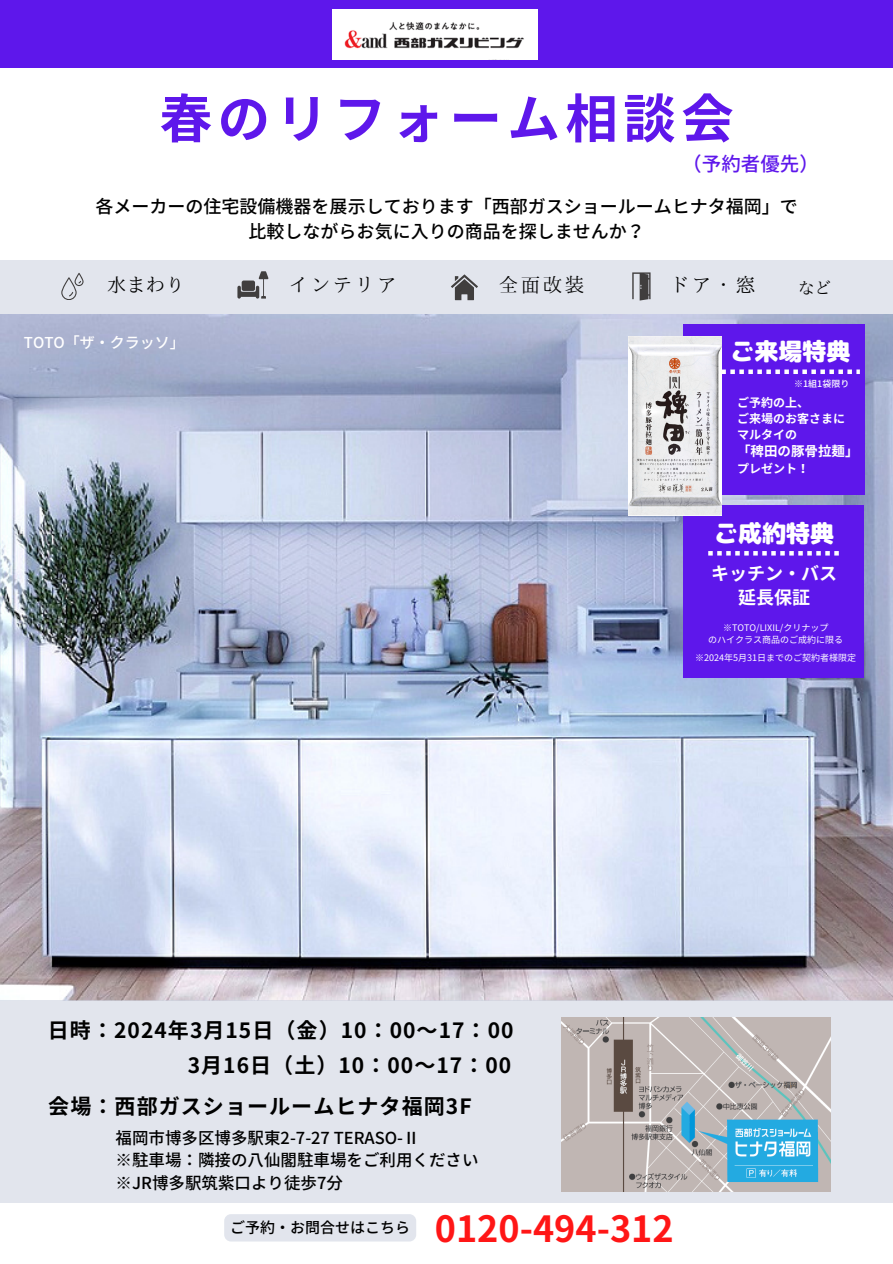
<style>
.page{position:relative;width:893px;height:1264px;background:#fff}
.page>*{position:absolute;margin:0;border:0;box-sizing:border-box;transform-origin:0 0}
.t1{font:700 52.65px "Noto Sans JP";letter-spacing:.1em;color:#5e17eb}
.t2{font:700 36px "Noto Sans JP";color:#ff1616}
.t3{font:24px "rounded mplus 1 p black";color:#fff}
.t4{font:700 21px/34.8px "Noto Sans JP";letter-spacing:.05em;color:#000;text-align:right}
.t5{font:19.5px "IP Aex Mincho";letter-spacing:.13em;color:#000}
.t6{font:500 19.5px "Noto Sans JP";color:#5e17eb}
.t7{font:500 18px "Noto Sans JP";color:#000}
.t8{font:700 18px "Noto Sans JP";color:#fff}
.t9{font:500 16.5px "Noto Sans JP";color:#000}
.t10{font:16.5px "IP Aex Mincho";color:#000}
.t11{font:500 15px "Noto Sans JP";color:#fff}
.t12{font:500 15px "Noto Sans JP";color:#000}
.t13{font:700 13.5px "Noto Sans JP";color:#fff}
.t14{font:700 12px "Noto Sans JP";color:#fff}
.t15{font:9px "Noto Sans JP";color:#fff}
.t16{font:500 9px "Noto Sans JP";color:#fff}
</style>
<div class="page">
<img style="left:0;top:314px;width:892px;height:686px">
<div style="left:682px;top:324px;width:182px;height:171px;background:#5e17eb"></div>
<div style="left:0;top:260px;width:892px;height:54px;background:#e2e5ed"></div>
<div style="left:0;top:0;width:892px;height:68px;background:#5e17eb"></div>
<svg style="left:61px;top:273px;width:23px;height:27px"></svg>
<svg style="left:451px;top:274px;width:27px;height:26px"></svg>
<svg style="left:632px;top:272px;width:18px;height:28px"></svg>
<div style="left:1px;top:1000px;width:891px;height:202px;background:#e2e5ed"></div>
<svg style="left:237px;top:271px;width:31px;height:27px"></svg>
<div style="left:683px;top:505px;width:181px;height:172px;background:#5e17eb"></div>
<img style="left:332px;top:9px;width:205px;height:51px">
<svg style="left:721px;top:369px;width:138px;height:5px"></svg>
<svg style="left:708px;top:551px;width:130px;height:4px"></svg>
<img style="left:561px;top:1017px;width:269px;height:174px">
<img style="left:628px;top:336px;width:93px;height:179px">
<div style="left:224px;top:1214px;width:192px;height:27px;background:#e2e5ed;border-radius:7px"></div>
<p class="t1" style="left:160px;top:77px;width:575px">春のリフォーム相談会</p>
<h6 class="t6" style="left:682px;top:148px;width:138px">（予約者優先）</h6>
<p class="t7" style="left:95px;top:192px;width:704px">各メーカーの住宅設備機器を展示しております「西部ガスショールームヒナタ福岡」で</p>
<p class="t7" style="left:248px;top:217px;width:398px">比較しながらお気に入りの商品を探しませんか？</p>
<p class="t5" style="left:289px;top:275px;width:109px">インテリア</p>
<h6 class="t5" style="left:498px;top:275px;width:87px">全面改装</h6>
<p class="t5" style="left:669px;top:275px;width:87px">ドア・窓</p>
<p class="t5" style="left:107px;top:275px;width:79px">水まわり</p>
<h6 class="t10" style="left:798px;top:280px;width:34px">など</h6>
<p class="t11" style="left:24px;top:331px;width:162px">TOTO「ザ・クラッソ」</p>
<p class="t3" style="left:730px;top:334px;width:121px">ご来場特典</p>
<p class="t16" style="left:794px;top:376px;width:57px">※1組1袋限り</p>
<p class="t14" style="left:737px;top:393px;width:74px">ご予約の上、</p>
<p class="t14" style="left:737px;top:409px;width:110px">ご来場のお客さまに</p>
<p class="t14" style="left:737px;top:425px;width:62px">マルタイの</p>
<h3 class="t13" style="left:737px;top:440px;width:123px">「稗田の豚骨拉麺」</h3>
<p class="t14" style="left:737px;top:459px;width:74px">プレゼント！</p>
<p class="t3" style="left:714px;top:516px;width:121px">ご成約特典</p>
<p class="t8" style="left:711px;top:558px;width:128px">キッチン・バス</p>
<h5 class="t8" style="left:738px;top:583px;width:74px">延長保証</h5>
<p class="t15" style="left:723px;top:620px;width:107px">※TOTO/LIXIL/クリナップ</p>
<h4 class="t15" style="left:708px;top:632px;width:136px">のハイクラス商品のご成約に限る</h4>
<p class="t15" style="left:695px;top:651px;width:162px">※2024年5月 31日までのご契約者様限定</p>
<h6 class="t4" style="left:48px;top:1011px;width:467px">日時：2024年3月 15日（金）10：00～17：00<br>3月 16日（土）10：00～17：00</h6>
<p class="t4" style="left:48px;top:1087px;width:425px">会場：西部ガスショールームヒナタ福岡3F</p>
<p class="t9" style="left:116px;top:1124px;width:305px">福岡市博多区博多駅東2-7-27 TERASO-Ⅱ</p>
<p class="t9" style="left:116px;top:1146px;width:364px">※駐車場：隣接の八仙閣駐車場をご利用ください</p>
<h3 class="t9" style="left:116px;top:1169px;width:229px">※JR博多駅筑紫口より徒歩7分</h3>
<p class="t12" style="left:230px;top:1215px;width:181px">ご予約・お問合せはこちら</p>
<p class="t2" style="left:435px;top:1200px;width:240px">0120-494-312</p>
</div>
